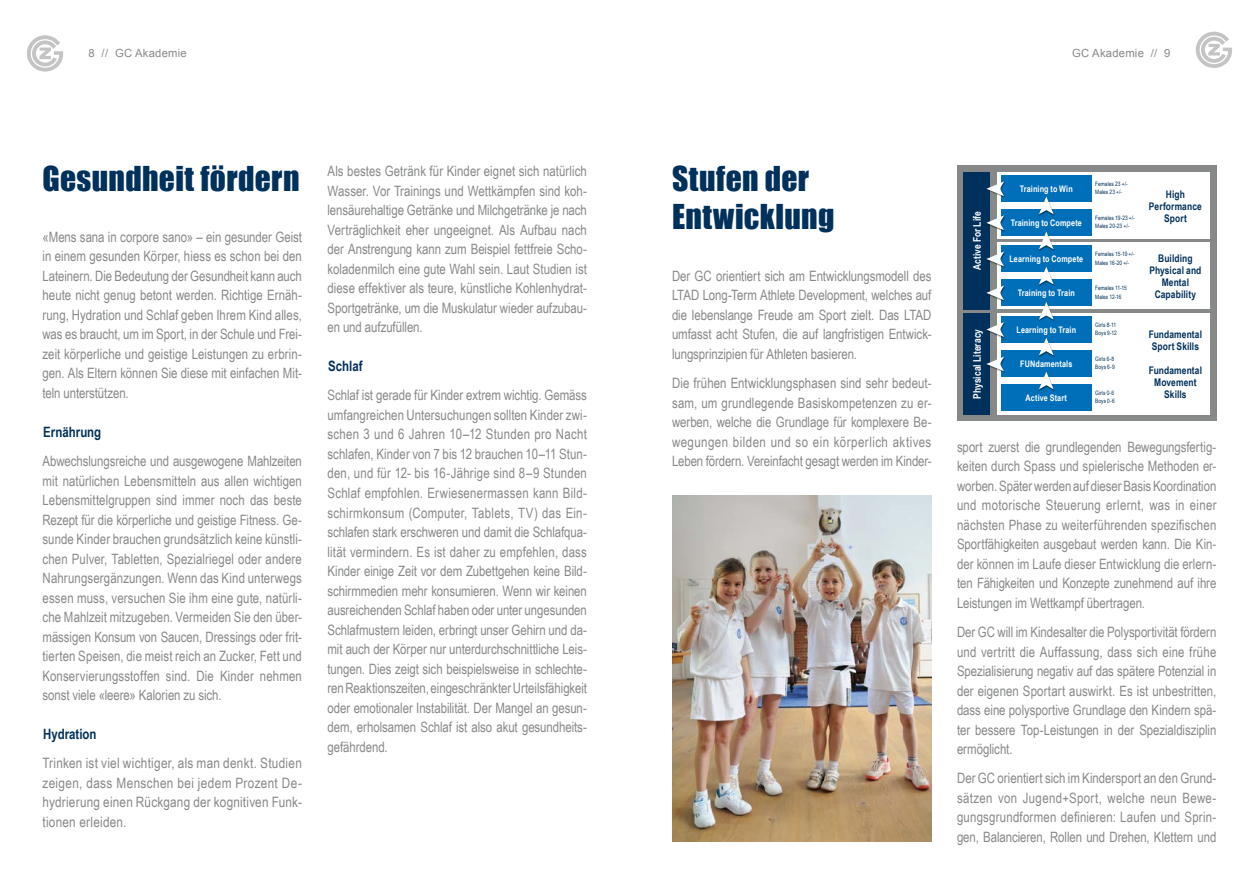
<style>
.page{position:relative;width:1259px;height:893px;background:#fff}
.page>*{position:absolute;margin:0;border:0;box-sizing:border-box;transform-origin:0 0}
.t1{font:31.5px/38.7px "Impact";letter-spacing:.01em;color:#00315c}
.t2{font:14.25px/19.5px "Arial Narrow";letter-spacing:-.005em;color:#878988;text-align:justify}
.t3{font:700 14.25px "Arial Narrow";color:#00315c}
.t4{font:11.25px "Arial";letter-spacing:.02em;color:#878988}
.t5{font:700 10.5px/12px "Arial Narrow";letter-spacing:.01em;color:#00315c;text-align:center}
.t6{font:700 10.5px "Arial Narrow";letter-spacing:.01em;color:#fff}
.t7{font:700 9px "Arial Narrow";letter-spacing:.015em;color:#fff}
.t8{font:6px/8.2px "Arial Narrow";letter-spacing:.01em;color:#00315c}
</style>
<div class="page">
<svg style="left:1195px;top:31px;width:37px;height:37px"></svg>
<svg style="left:27px;top:35px;width:36px;height:37px"></svg>
<img style="left:672px;top:495px;width:259px;height:347px">
<div style="left:957px;top:166px;width:259px;height:255px;background:#878988"></div>
<div style="left:998px;top:242px;width:212px;height:67px;background:#fff"></div>
<div style="left:1001px;top:246px;width:90px;height:26px;background:#006fb9"></div>
<div style="left:1001px;top:280px;width:90px;height:26px;background:#006fb9"></div>
<div style="left:998px;top:172px;width:212px;height:67px;background:#fff"></div>
<div style="left:1001px;top:175px;width:90px;height:27px;background:#006fb9"></div>
<div style="left:1001px;top:209px;width:90px;height:27px;background:#006fb9"></div>
<div style="left:998px;top:313px;width:212px;height:101px;background:#fff"></div>
<div style="left:1001px;top:316px;width:90px;height:27px;background:#006fb9"></div>
<div style="left:1001px;top:350px;width:90px;height:27px;background:#006fb9"></div>
<div style="left:1001px;top:384px;width:90px;height:27px;background:#006fb9"></div>
<div style="left:963px;top:172px;width:27px;height:137px;background:#00315c"></div>
<div style="left:963px;top:313px;width:27px;height:102px;background:#00315c"></div>
<div style="left:985px;top:357px;width:20px;height:17px;background:#000;opacity:.5"></div>
<svg style="left:986px;top:357px;width:18px;height:14px"></svg>
<div style="left:985px;top:322px;width:20px;height:17px;background:#000;opacity:.5"></div>
<svg style="left:986px;top:322px;width:18px;height:15px"></svg>
<div style="left:985px;top:286px;width:20px;height:16px;background:#000;opacity:.5"></div>
<svg style="left:986px;top:285px;width:18px;height:15px"></svg>
<div style="left:985px;top:252px;width:20px;height:17px;background:#000;opacity:.5"></div>
<svg style="left:986px;top:252px;width:18px;height:14px"></svg>
<div style="left:985px;top:182px;width:20px;height:16px;background:#000;opacity:.5"></div>
<svg style="left:986px;top:181px;width:18px;height:15px"></svg>
<div style="left:1038px;top:372px;width:17px;height:19px;background:#000;opacity:.5"></div>
<svg style="left:1039px;top:372px;width:14px;height:17px"></svg>
<div style="left:1038px;top:338px;width:17px;height:19px;background:#000;opacity:.5"></div>
<svg style="left:1039px;top:338px;width:14px;height:17px"></svg>
<div style="left:1038px;top:302px;width:17px;height:20px;background:#000;opacity:.5"></div>
<svg style="left:1039px;top:302px;width:14px;height:18px"></svg>
<div style="left:1038px;top:267px;width:17px;height:19px;background:#000;opacity:.5"></div>
<svg style="left:1039px;top:267px;width:14px;height:17px"></svg>
<div style="left:1038px;top:232px;width:17px;height:19px;background:#000;opacity:.5"></div>
<svg style="left:1039px;top:232px;width:14px;height:17px"></svg>
<div style="left:1038px;top:197px;width:17px;height:19px;background:#000;opacity:.5"></div>
<svg style="left:1039px;top:197px;width:14px;height:17px"></svg>
<div style="left:985px;top:216px;width:20px;height:16px;background:#000;opacity:.5"></div>
<svg style="left:986px;top:215px;width:18px;height:15px"></svg>
<p class="t4" style="left:88px;top:46px;width:100px">8 // GC Akademie</p>
<p class="t4" style="left:1072px;top:46px;width:100px">GC Akademie // 9</p>
<h1 class="t1" style="left:43px;top:158px;width:258px">Gesundheit fördern</h1>
<p class="t2" style="left:43px;top:226px;width:261px">«Mens sana in corpore sano» – ein gesunder Geist in einem gesunden Körper, hiess es schon bei den Lateinern. Die Bedeutung der Gesundheit kann auch heute nicht genug betont werden. Richtige Ernäh&shy;rung, Hydration und Schlaf geben Ihrem Kind alles, was es braucht, um im Sport, in der Schule und Frei&shy;zeit körperliche und geistige Leistungen zu erbrin&shy;gen. Als Eltern können Sie diese mit einfachen Mit&shy;teln unterstützen.</p>
<p class="t3" style="left:43px;top:423px;width:59px">Ernährung</p>
<p class="t2" style="left:43px;top:451px;width:261px">Abwechslungsreiche und ausgewogene Mahlzeiten mit natürlichen Lebensmitteln aus allen wichtigen Lebensmittelgruppen sind immer noch das beste Rezept für die körperliche und geistige Fitness. Ge&shy;sunde Kinder brauchen grundsätzlich keine künstli&shy;chen Pulver, Tabletten, Spezialriegel oder andere Nahrungsergänzungen. Wenn das Kind unterwegs essen muss, versuchen Sie ihm eine gute, natürli&shy;che Mahlzeit mitzugeben. Vermeiden Sie den über&shy;mässigen Konsum von Saucen, Dressings oder frit&shy;tierten Speisen, die meist reich an Zucker, Fett und Konservierungsstoffen sind. Die Kinder nehmen sonst viele «leere» Kalorien zu sich.</p>
<p class="t3" style="left:43px;top:726px;width:55px">Hydration</p>
<p class="t2" style="left:43px;top:753px;width:261px">Trinken ist viel wichtiger, als man denkt. Studien zeigen, dass Menschen bei jedem Prozent De&shy;hydrierung einen Rückgang der kognitiven Funk&shy;tionen erleiden.</p>
<p class="t2" style="left:327px;top:161px;width:261px">Als bestes Getränk für Kinder eignet sich natürlich Wasser. Vor Trainings und Wettkämpfen sind koh&shy;lensäurehaltige Getränke und Milchgetränke je nach Verträglichkeit eher ungeeignet. Als Aufbau nach der Anstrengung kann zum Beispiel fettfreie Scho&shy;koladenmilch eine gute Wahl sein. Laut Studien ist diese effektiver als teure, künstliche Kohlenhydrat-Sportgetränke, um die Muskulatur wieder aufzubau&shy;en und aufzufüllen.</p>
<p class="t3" style="left:328px;top:358px;width:36px">Schlaf</p>
<p class="t2" style="left:327px;top:385px;width:261px">Schlaf ist gerade für Kinder extrem wichtig. Gemäss umfangreichen Untersuchungen sollten Kinder zwi&shy;schen 3 und 6 Jahren 10–12 Stunden pro Nacht schlafen, Kinder von 7 bis 12 brauchen 10–11 Stun&shy;den, und für 12- bis 16-Jährige sind 8–9 Stunden Schlaf empfohlen. Erwiesenermassen kann Bild&shy;schirmkonsum (Computer, Tablets, TV) das Ein&shy;schlafen stark erschweren und damit die Schlafqua&shy;lität vermindern. Es ist daher zu empfehlen, dass Kinder einige Zeit vor dem Zubettgehen keine Bild&shy;schirmmedien mehr konsumieren. Wenn wir keinen ausreichenden Schlaf haben oder unter ungesunden Schlafmustern leiden, erbringt unser Gehirn und da&shy;mit auch der Körper nur unterdurchschnittliche Leis&shy;tungen. Dies zeigt sich beispielsweise in schlechte&shy;ren Reaktionszeiten, eingeschränkter Urteilsfähigkeit oder emotionaler Instabilität. Der Mangel an gesun&shy;dem, erholsamen Schlaf ist also akut gesundheits&shy;gefährdend.</p>
<h1 class="t1" style="left:672px;top:158px;width:164px">Stufen der<br>Entwicklung</h1>
<p class="t2" style="left:672px;top:265px;width:261px">Der GC orientiert sich am Entwicklungsmodell des LTAD Long-Term Athlete Development, welches auf die lebenslange Freude am Sport zielt. Das LTAD umfasst acht Stufen, die auf langfristigen Entwick&shy;lungsprinzipien für Athleten basieren.</p>
<p class="t2" style="left:672px;top:373px;width:261px">Die frühen Entwicklungsphasen sind sehr bedeut&shy;sam, um grundlegende Basiskompetenzen zu er&shy;werben, welche die Grundlage für komplexere Be&shy;wegungen bilden und so ein körperlich aktives Leben fördern. Vereinfacht gesagt werden im Kinder-</p>
<p class="t6" style="left:971px;top:270px;width:60px;rotate:-90deg">Active For Life</p>
<p class="t6" style="left:971px;top:399px;width:71px;rotate:-90deg">Physical Literacy</p>
<p class="t7" style="left:1019px;top:184px;width:54px">Training to Win</p>
<p class="t7" style="left:1010px;top:218px;width:73px">Training to Compete</p>
<p class="t7" style="left:1009px;top:254px;width:75px">Learning to Compete</p>
<p class="t7" style="left:1017px;top:288px;width:59px">Training to Train</p>
<p class="t7" style="left:1016px;top:325px;width:61px">Learning to Train</p>
<p class="t7" style="left:1020px;top:359px;width:54px">FUNdamentals</p>
<p class="t7" style="left:1025px;top:393px;width:43px">Active Start</p>
<p class="t8" style="left:1095px;top:180px;width:34px">Females 23 +/-<br>Males 23 +/-</p>
<p class="t8" style="left:1095px;top:214px;width:41px">Females 19-23 +/-<br>Males 20-23 +/-</p>
<p class="t8" style="left:1095px;top:250px;width:41px">Females 15-19 +/-<br>Males 16-20 +/-</p>
<p class="t8" style="left:1095px;top:284px;width:33px">Females 11-15<br>Males 12-16</p>
<p class="t8" style="left:1095px;top:321px;width:23px">Girls 8-11<br>Boys 9-12</p>
<p class="t8" style="left:1095px;top:355px;width:21px">Girls 6-8<br>Boys 6-9</p>
<p class="t8" style="left:1095px;top:389px;width:21px">Girls 0-6<br>Boys 0-6</p>
<p class="t5" style="left:1149px;top:188px;width:54px">High<br>Performance<br>Sport</p>
<p class="t5" style="left:1149px;top:252px;width:53px">Building<br>Physical and<br>Mental<br>Capability</p>
<p class="t5" style="left:1148px;top:328px;width:55px;text-align:left">Fundamental<br>Sport Skills</p>
<p class="t5" style="left:1148px;top:364px;width:55px">Fundamental<br>Movement<br>Skills</p>
<p class="t2" style="left:957px;top:436px;width:261px">sport zuerst die grundlegenden Bewegungsfertig&shy;keiten durch Spass und spielerische Methoden er&shy;worben. Später werden auf dieser Basis Koordination und motorische Steuerung erlernt, was in einer nächsten Phase zu weiterführenden spezifischen Sportfähigkeiten ausgebaut werden kann. Die Kin&shy;der können im Laufe dieser Entwicklung die erlern&shy;ten Fähigkeiten und Konzepte zunehmend auf ihre Leistungen im Wettkampf übertragen.</p>
<p class="t2" style="left:957px;top:622px;width:261px">Der GC will im Kindesalter die Polysportivität fördern und vertritt die Auffassung, dass sich eine frühe Spezialisierung negativ auf das spätere Potenzial in der eigenen Sportart auswirkt. Es ist unbestritten, dass eine polysportive Grundlage den Kindern spä&shy;ter bessere Top-Leistungen in der Spezialdisziplin ermöglicht.</p>
<p class="t2" style="left:957px;top:768px;width:261px">Der GC orientiert sich im Kindersport an den Grund&shy;sätzen von Jugend+Sport, welche neun Bewe&shy;gungsgrundformen definieren: Laufen und Sprin&shy;gen, Balancieren, Rollen und Drehen, Klettern und</p>
</div>
